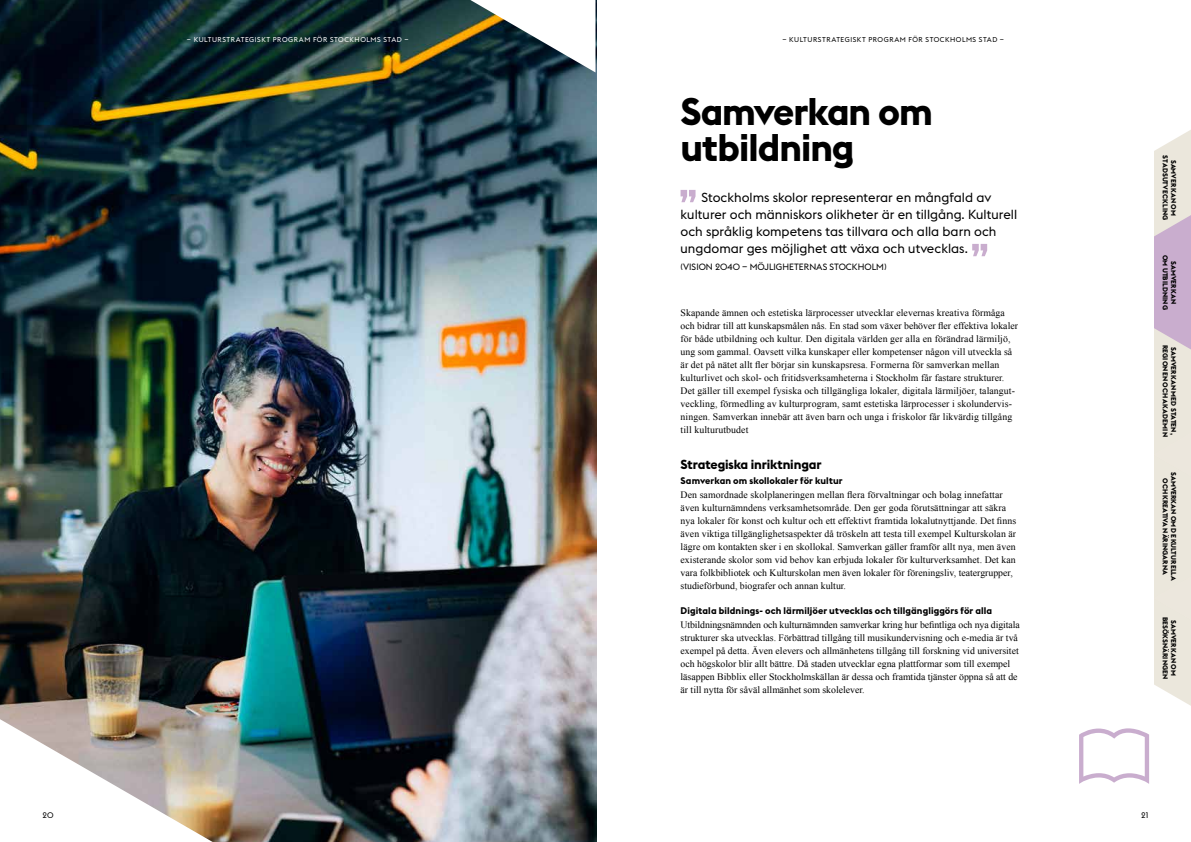
<style>
.page{position:relative;width:1191px;height:842px;background:#fff}
.page>*{position:absolute;margin:0;border:0;box-sizing:border-box;transform-origin:0 0}
.t1{font:700 38px/36px "Stockholm Type";letter-spacing:-.025em;color:#000}
.t2{font:13px/17px "Stockholm Type";color:#000}
.t3{font:700 13px "Stockholm Type";letter-spacing:-.01em;color:#000}
.t4{font:9.8px/13px "Times New Roman";letter-spacing:.005em;color:#000}
.t5{font:700 9.5px "Stockholm Type";letter-spacing:.01em;color:#000}
.t6{font:9px "Stockholm Type";color:#000}
.t7{font:8px "Stockholm Type Display";color:#000}
.t8{font:700 7px/8.4px "Stockholm Type";letter-spacing:.01em;color:#000;text-align:center}
.t9{font:7px "Stockholm Type";letter-spacing:.075em;color:#fff}
.t10{font:7px "Stockholm Type";letter-spacing:.075em;color:#000}
</style>
<div class="page">
<svg style="left:1154px;top:130px;width:37px;height:576px;background:#e5dcda"></svg>
<img style="left:0;top:0;width:597px;height:842px">
<svg style="left:452px;top:0;width:143px;height:72px"></svg>
<svg style="left:0;top:710px;width:230px;height:132px"></svg>
<svg style="left:680px;top:190px;width:15px;height:12px"></svg>
<svg style="left:972px;top:244px;width:15px;height:12px"></svg>
<svg style="left:1079px;top:728px;width:70px;height:56px"></svg>
<p class="t9" style="left:187px;top:34px;width:223px">– KULTURSTRATEGISKT PROGRAM FÖR STOCKHOLMS STAD –</p>
<p class="t10" style="left:782px;top:34px;width:223px">– KULTURSTRATEGISKT PROGRAM FÖR STOCKHOLMS STAD –</p>
<h1 class="t1" style="left:680px;top:92px;width:254px">Samverkan om utbildning</h1>
<h2 class="t2" style="left:680px;top:188px;width:338px;text-indent:21px">Stockholms skolor representerar en mångfald av kulturer och människors olikheter är en tillgång. Kulturell och språklig kompetens tas tillvara och alla barn och ungdomar ges möjlighet att växa och utvecklas.</h2>
<p class="t6" style="left:680px;top:261px;width:208px">(VISION 2040 – MÖJLIGHETERNAS STOCKHOLM)</p>
<p class="t4" style="left:680px;top:306px;width:339px">Skapande ämnen och estetiska lärprocesser utvecklar elevernas kreativa förmåga och bidrar till att kunskapsmålen nås. En stad som växer behöver fler effektiva lokaler för både utbildning och kultur. Den digitala världen ger alla en förändrad lärmiljö, ung som gammal. Oavsett vilka kunskaper eller kompetenser någon vill utveckla så är det på nätet allt fler börjar sin kunskapsresa. Formerna för samverkan mellan kulturlivet och skol- och fritidsverksamheterna i Stockholm får fastare strukturer.<br>Det gäller till exempel fysiska och tillgängliga lokaler, digitala lärmiljöer, talangut&shy;veckling, förmedling av kulturprogram, samt estetiska lärprocesser i skolundervis&shy;ningen. Samverkan innebär att även barn och unga i friskolor får likvärdig tillgång till kulturutbudet</p>
<h2 class="t3" style="left:680px;top:455px;width:142px">Strategiska inriktningar</h2>
<p class="t5" style="left:680px;top:473px;width:163px">Samverkan om skollokaler för kultur</p>
<p class="t4" style="left:680px;top:488px;width:337px">Den samordnade skolplaneringen mellan flera förvaltningar och bolag innefattar även kulturnämndens verksamhetsområde. Den ger goda förutsättningar att säkra nya lokaler för konst och kultur och ett effektivt framtida lokalutnyttjande. Det finns även viktiga tillgänglighetsaspekter då tröskeln att testa till exempel Kulturskolan är lägre om kontakten sker i en skollokal. Samverkan gäller framför allt nya, men även existerande skolor som vid behov kan erbjuda lokaler för kulturverksamhet. Det kan vara folkbibliotek och Kulturskolan men även lokaler för föreningsliv, teatergrupper, studieförbund, biografer och annan kultur.</p>
<p class="t5" style="left:680px;top:603px;width:313px">Digitala bildnings- och lärmiljöer utvecklas och tillgängliggörs för alla</p>
<p class="t4" style="left:680px;top:618px;width:341px">Utbildningsnämnden och kulturnämnden samverkar kring hur befintliga och nya digitala strukturer ska utvecklas. Förbättrad tillgång till musikundervisning och e-media är två exempel på detta. Även elevers och allmänhetens tillgång till forskning vid universitet och högskolor blir allt bättre. Då staden utvecklar egna plattformar som till exempel läsappen Bibblix eller Stockholmskällan är dessa och framtida tjänster öppna så att de är till nytta för såväl allmänhet som skolelever.</p>
<p class="t8" style="left:1178px;top:155px;width:66px;rotate:90deg">SAMVERKAN OM<br>STADSUTVECKLING</p>
<p class="t8" style="left:1178px;top:255px;width:57px;rotate:90deg">SAMVERKAN<br>OM UTBILDNING</p>
<p class="t8" style="left:1169px;top:345px;width:94px;rotate:90deg">REGIONEN OCH AKADEMIN</p>
<p class="t8" style="left:1178px;top:347px;width:90px;rotate:90deg">SAMVERKAN MED STATEN,</p>
<p class="t8" style="left:1178px;top:472px;width:110px;rotate:90deg">SAMVERKAN OM DE KULTURELLA<br>OCH KREATIVA NÄRINGARNA</p>
<p class="t8" style="left:1178px;top:617px;width:64px;rotate:90deg">SAMVERKAN OM<br>BESÖKSNÄRINGEN</p>
<p class="t7" style="left:43px;top:810px;width:13px">20</p>
<p class="t7" style="left:1141px;top:810px;width:9px">21</p>
</div>
